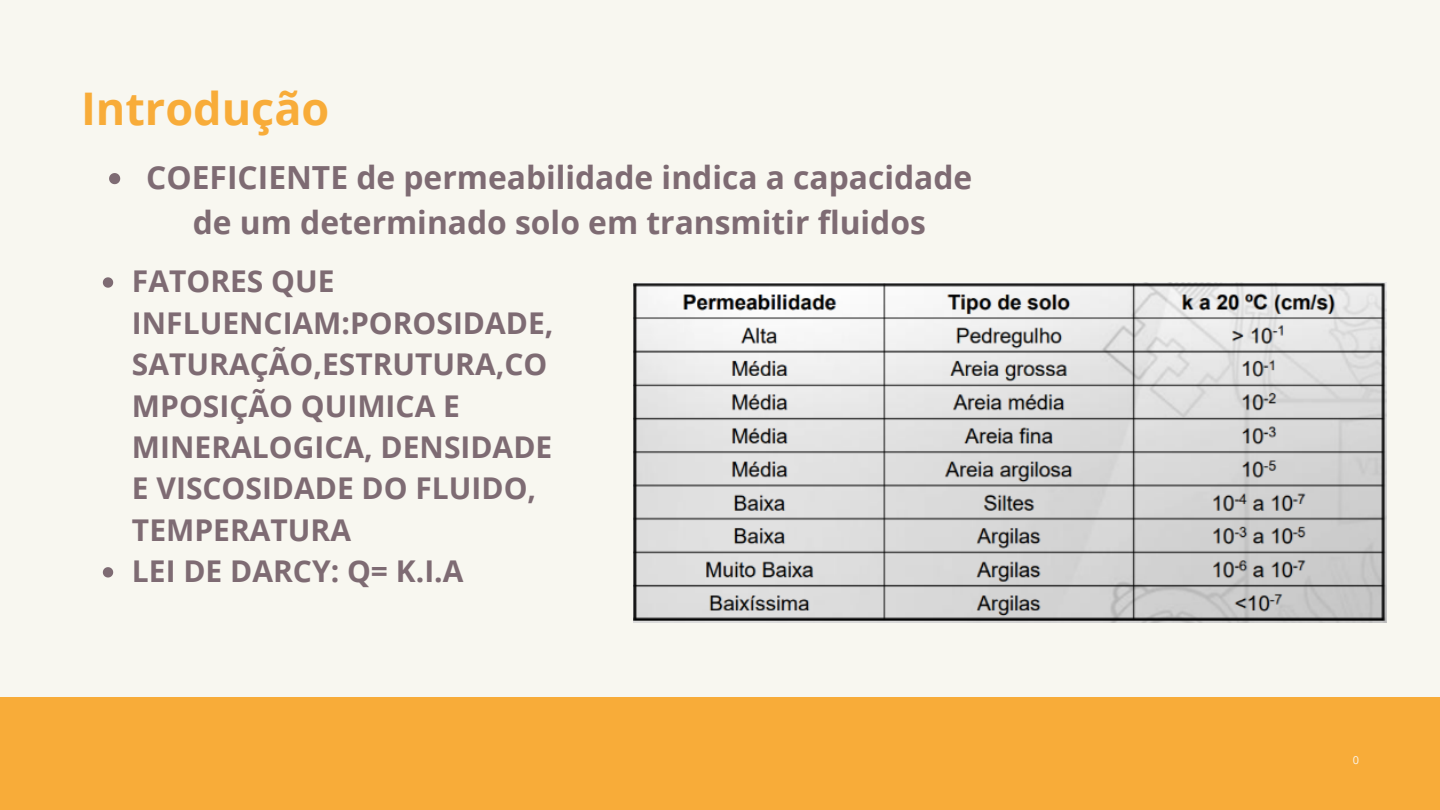
<style>
.page{position:relative;width:1440px;height:810px;background:#f8f7f0}
.page>*{position:absolute;margin:0;border:0;box-sizing:border-box;transform-origin:0 0}
.t1{font:700 45px "Open Sans";color:#f8ac39}
.t2{font:700 31.8px/44.5px "Open Sans";color:#7e6b73;text-align:center}
.t3{font:700 30px/41.4px "Open Sans";color:#7e6b73}
.t4{font:11px "Open Sans";color:#f8f7f0}
</style>
<div class="page">
<div style="left:0;top:698px;width:1440px;height:112px;background:#f8ac39"></div>
<svg style="left:103px;top:277px;width:10px;height:11px"></svg>
<svg style="left:103px;top:567px;width:10px;height:11px"></svg>
<img style="left:633px;top:282px;width:754px;height:341px">
<svg style="left:109px;top:173px;width:11px;height:11px"></svg>
<h1 class="t1" style="left:81px;top:77px;width:250px">Introdução</h1>
<p class="t2" style="left:146px;top:155px;width:828px">COEFICIENTE de permeabilidade indica a capacidade de um determinado solo em transmitir fluidos</p>
<p class="t3" style="left:132px;top:260px;width:423px">FATORES QUE<br>INFLUENCIAM:POROSIDADE,<br>SATURAÇÃO,ESTRUTURA,CO<br>MPOSIÇÃO QUIMICA E<br>MINERALOGICA, DENSIDADE<br>E VISCOSIDADE DO FLUIDO,<br>TEMPERATURA<br>LEI DE DARCY: Q= K.I.A</p>
<p class="t4" style="left:1353px;top:752px;width:8px">0</p>
</div>
